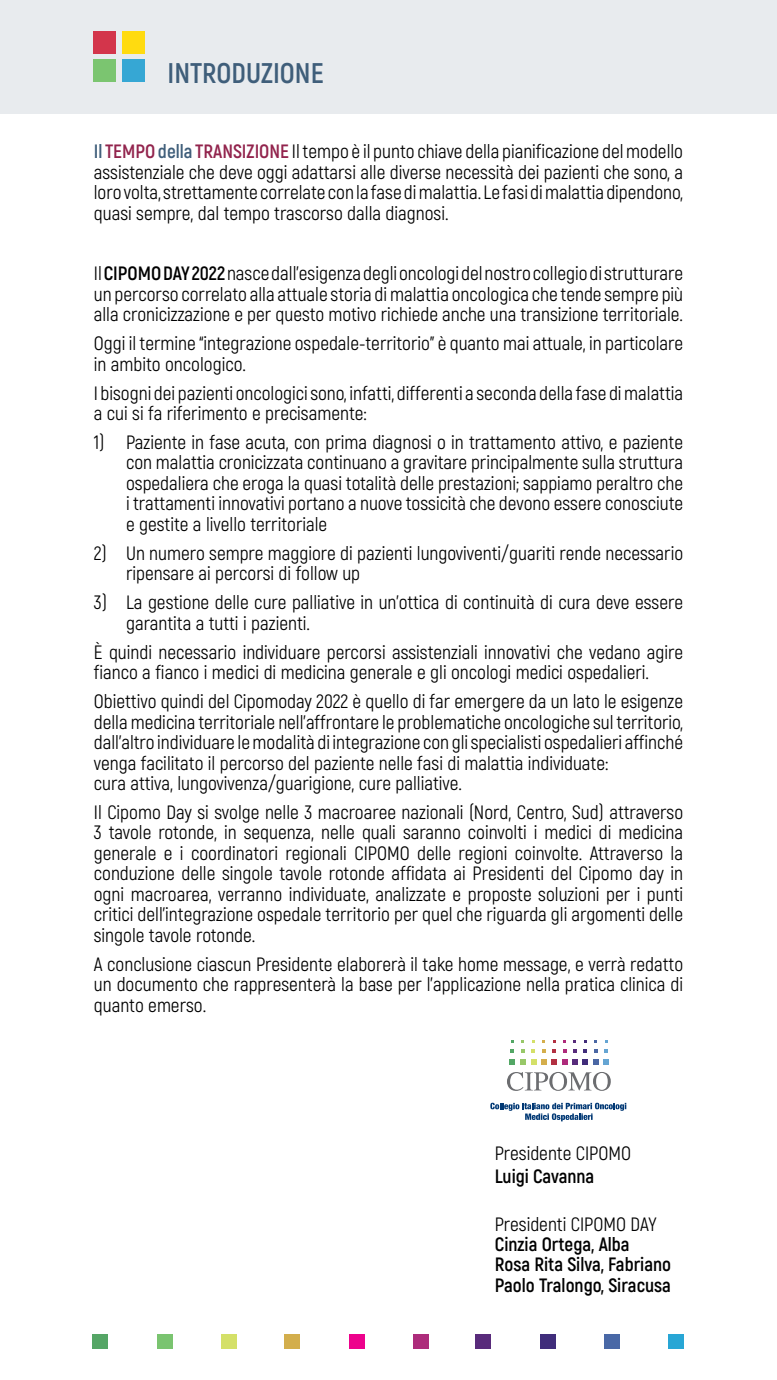
<style>
.page{position:relative;width:777px;height:1380px;background:#fff}
.page>*{position:absolute;margin:0;border:0;box-sizing:border-box;transform-origin:0 0}
.t1{font:700 28.44px "Akrobat";color:#3f5e7a}
.t2{font:19.31px/20.4px "Akrobat";color:#000001}
.t3{font:700 19.31px/20.4px "Akrobat";color:#000001}
.s1{font-weight:700;color:#3f5e7a}
.s2{font-weight:700;color:#92244d}
.s3{font-weight:700}
</style>
<div class="page">
<div style="left:92px;top:1334px;width:15px;height:15px;background:#55a666"></div>
<div style="left:157px;top:1334px;width:16px;height:15px;background:#7ac470"></div>
<div style="left:221px;top:1334px;width:16px;height:15px;background:#d4e068"></div>
<div style="left:284px;top:1334px;width:15px;height:15px;background:#d3ae4c"></div>
<div style="left:349px;top:1334px;width:15px;height:15px;background:#ed028c"></div>
<div style="left:413px;top:1334px;width:15px;height:15px;background:#ad2c7b"></div>
<div style="left:475px;top:1334px;width:15px;height:15px;background:#592b7b"></div>
<div style="left:540px;top:1334px;width:15px;height:15px;background:#402d7b"></div>
<div style="left:604px;top:1334px;width:15px;height:15px;background:#4968a6"></div>
<div style="left:667px;top:1334px;width:16px;height:15px;background:#28a6d5"></div>
<div style="left:0;top:0;width:776px;height:114px;background:#e8ebee"></div>
<div style="left:122px;top:60px;width:22px;height:22px;background:#36a7d4"></div>
<div style="left:122px;top:31px;width:22px;height:22px;background:#ffdb10"></div>
<div style="left:94px;top:31px;width:22px;height:22px;background:#d3354b"></div>
<div style="left:94px;top:60px;width:22px;height:22px;background:#7bc570"></div>
<svg style="left:507px;top:1072px;width:103px;height:19px"></svg>
<svg style="left:510px;top:1049px;width:4px;height:4px"></svg>
<svg style="left:509px;top:1059px;width:5px;height:5px"></svg>
<svg style="left:521px;top:1049px;width:3px;height:4px"></svg>
<svg style="left:531px;top:1049px;width:4px;height:4px"></svg>
<svg style="left:542px;top:1049px;width:3px;height:4px"></svg>
<svg style="left:552px;top:1049px;width:4px;height:4px"></svg>
<svg style="left:520px;top:1059px;width:36px;height:5px"></svg>
<svg style="left:563px;top:1049px;width:3px;height:4px"></svg>
<svg style="left:573px;top:1049px;width:3px;height:4px"></svg>
<svg style="left:583px;top:1049px;width:4px;height:4px"></svg>
<svg style="left:562px;top:1059px;width:25px;height:5px"></svg>
<svg style="left:594px;top:1049px;width:3px;height:4px"></svg>
<svg style="left:604px;top:1049px;width:4px;height:4px"></svg>
<svg style="left:593px;top:1059px;width:15px;height:5px"></svg>
<svg style="left:490px;top:1103px;width:136px;height:18px"></svg>
<h1 class="t1" style="left:167px;top:56px;width:158px">INTRODUZIONE</h1>
<p class="t2" style="left:94px;top:141px;width:590px;text-align:justify"><span class="s1">Il</span> <span class="s2">TEMPO</span> <span class="s1">della</span> <span class="s2">TRANSIZIONE</span> Il tempo è il punto chiave della pianificazione del modello assistenziale che deve oggi adattarsi alle diverse necessità dei pazienti che sono, a loro volta, strettamente correlate con la fase di malattia. Le fasi di malattia dipendono, quasi sempre, dal tempo trascorso dalla diagnosi.</p>
<p class="t2" style="left:94px;top:263px;width:590px;text-align:justify">Il <span class="s3">CIPOMO DAY 2022</span> nasce dall’esigenza degli oncologi del nostro collegio di strutturare un percorso correlato alla attuale storia di malattia oncologica che tende sempre più alla cronicizzazione e per questo motivo richiede anche una transizione territoriale.</p>
<p class="t2" style="left:94px;top:333px;width:590px">Oggi il termine “integrazione ospedale-territorio” è quanto mai attuale, in particolare in ambito oncologico.</p>
<p class="t2" style="left:94px;top:383px;width:590px">I bisogni dei pazienti oncologici sono, infatti, differenti a seconda della fase di malattia a cui si fa riferimento e precisamente:</p>
<p class="t2" style="left:126px;top:432px;width:558px;text-align:justify;text-indent:-32px">1) Paziente in fase acuta, con prima diagnosi o in trattamento attivo, e paziente con malattia cronicizzata continuano a gravitare principalmente sulla struttura ospedaliera che eroga la quasi totalità delle prestazioni; sappiamo peraltro che i trattamenti innovativi portano a nuove tossicità che devono essere conosciute e gestite a livello territoriale</p>
<p class="t2" style="left:126px;top:543px;width:558px;text-indent:-32px">2) Un numero sempre maggiore di pazienti lungoviventi/guariti rende necessario ripensare ai percorsi di follow up</p>
<p class="t2" style="left:126px;top:592px;width:558px;text-indent:-32px">3) La gestione delle cure palliative in un’ottica di continuità di cura deve essere garantita a tutti i pazienti.</p>
<p class="t2" style="left:94px;top:642px;width:590px">È quindi necessario individuare percorsi assistenziali innovativi che vedano agire fianco a fianco i medici di medicina generale e gli oncologi medici ospedalieri.</p>
<p class="t2" style="left:94px;top:691px;width:590px">Obiettivo quindi del Cipomoday 2022 è quello di far emergere da un lato le esigenze della medicina territoriale nell’affrontare le problematiche oncologiche sul territorio, dall’altro individuare le modalità di integrazione con gli specialisti ospedalieri affinché venga facilitato il percorso del paziente nelle fasi di malattia individuate:<br>cura attiva, lungovivenza/guarigione, cure palliative.</p>
<p class="t2" style="left:94px;top:802px;width:590px;text-align:justify">Il Cipomo Day si svolge nelle 3 macroaree nazionali (Nord, Centro, Sud) attraverso 3 tavole rotonde, in sequenza, nelle quali saranno coinvolti i medici di medicina generale e i coordinatori regionali CIPOMO delle regioni coinvolte. Attraverso la conduzione delle singole tavole rotonde affidata ai Presidenti del Cipomo day in ogni macroarea, verranno individuate, analizzate e proposte soluzioni per i punti critici dell’integrazione ospedale territorio per quel che riguarda gli argomenti delle singole tavole rotonde.</p>
<p class="t2" style="left:94px;top:954px;width:590px;text-align:justify">A conclusione ciascun Presidente elaborerà il take home message, e verrà redatto un documento che rappresenterà la base per l’applicazione nella pratica clinica di quanto emerso.</p>
<p class="t2" style="left:494px;top:1143px;width:138px">Presidente CIPOMO</p>
<p class="t3" style="left:494px;top:1166px;width:101px">Luigi Cavanna</p>
<p class="t2" style="left:494px;top:1214px;width:163px">Presidenti CIPOMO DAY</p>
<p class="t3" style="left:494px;top:1234px;width:178px">Cinzia Ortega, Alba<br>Rosa Rita Silva, Fabriano<br>Paolo Tralongo, Siracusa</p>
</div>
